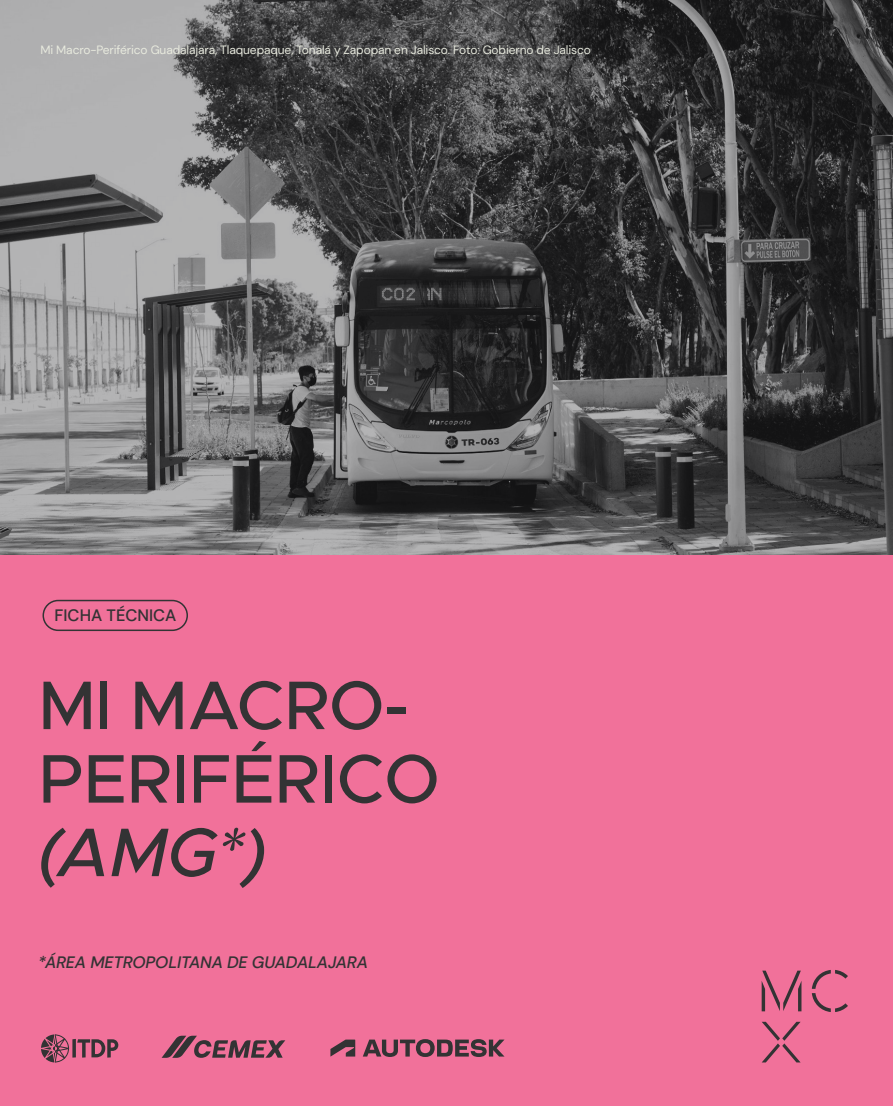
<style>
.page{position:relative;width:893px;height:1106px;background:#fff}
.page>*{position:absolute;margin:0;border:0;box-sizing:border-box;transform-origin:0 0}
.t1{font:500 69px/73.5px "Metropolis";letter-spacing:-.01em;color:#333334}
.t2{font:italic 500 69px "Metropolis";color:#333334}
.t3{font:italic 500 16.5px "DM Sans";letter-spacing:-.01em;color:#333334}
.t4{font:500 16.5px "DM Sans";color:#333334}
.t5{font:12px "DM Sans";letter-spacing:-.01em;color:#e8eade}
</style>
<div class="page">
<img style="left:0;top:0;width:893px;height:555px">
<div style="left:0;top:555px;width:893px;height:551px;background:#f1719a"></div>
<svg style="left:41px;top:1034px;width:28px;height:28px"></svg>
<svg style="left:72px;top:1039px;width:4px;height:18px"></svg>
<svg style="left:77px;top:1039px;width:41px;height:18px"></svg>
<svg style="left:363px;top:1039px;width:141px;height:18px"></svg>
<svg style="left:330px;top:1039px;width:25px;height:17px"></svg>
<svg style="left:162px;top:1035px;width:123px;height:22px"></svg>
<svg style="left:762px;top:1021px;width:39px;height:41px"></svg>
<svg style="left:812px;top:970px;width:36px;height:42px"></svg>
<svg style="left:762px;top:970px;width:39px;height:41px"></svg>
<div style="left:43px;top:600px;width:145px;height:31px;border:2px solid #333334;border-radius:15px"></div>
<p class="t5" style="left:40px;top:43px;width:552px">Mi Macro-Periférico Guadalajara, Tlaquepaque, Tonalá y Zapopan en Jalisco. Foto: Gobierno de Jalisco</p>
<h2 class="t4" style="left:55px;top:605px;width:123px">FICHA TÉCNICA</h2>
<h1 class="t1" style="left:38px;top:668px;width:403px">MI MACRO-<br>PERIFÉRICO</h1>
<h1 class="t2" style="left:38px;top:809px;width:230px">(AMG*)</h1>
<h2 class="t3" style="left:38px;top:951px;width:331px">*ÁREA METROPOLITANA DE GUADALAJARA</h2>
</div>
